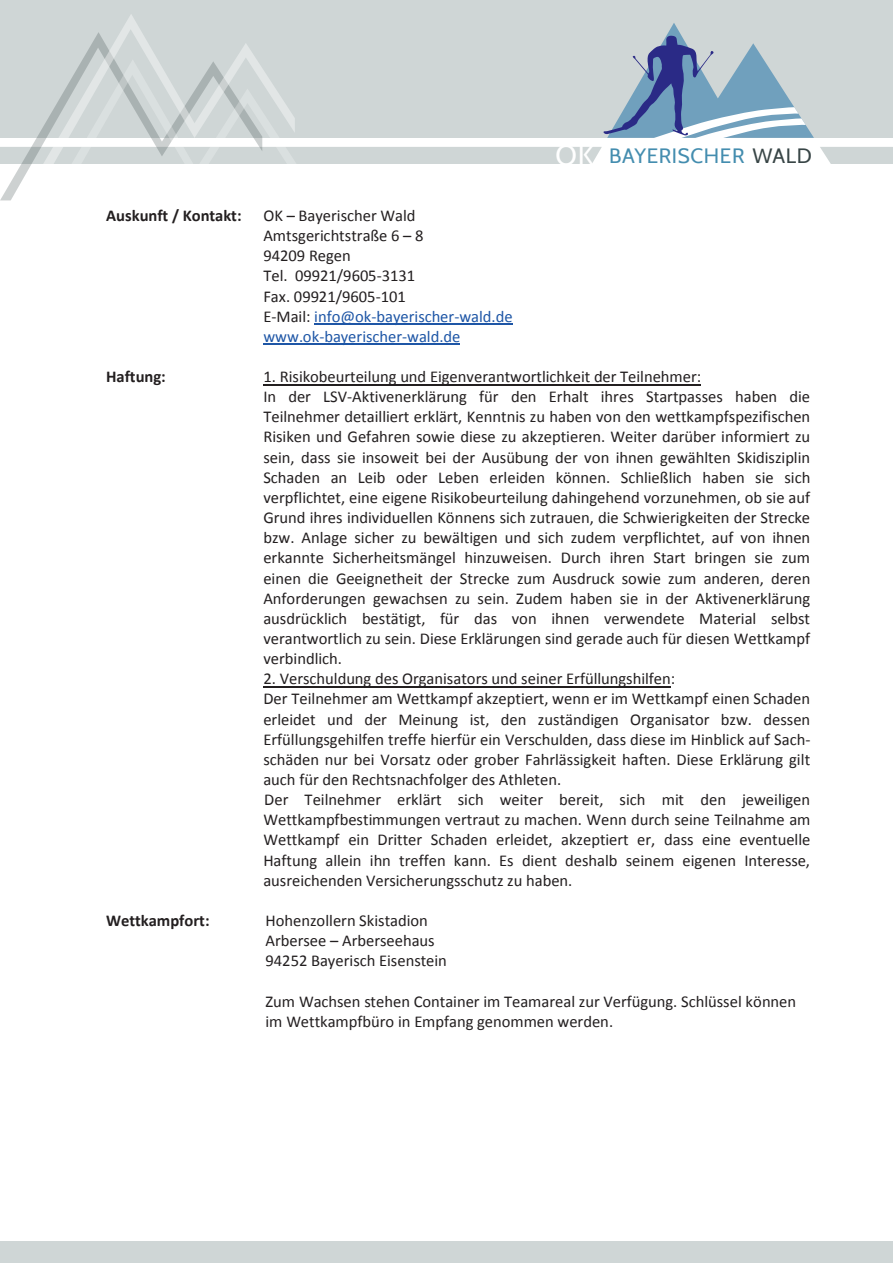
<style>
.page{position:relative;width:893px;height:1263px;background:#fff}
.page>*{position:absolute;margin:0;border:0;box-sizing:border-box;transform-origin:0 0}
.t1{font:20.7px "Cabin";letter-spacing:.03em;color:#448daf}
.t2{font:16.5px/20.1px "Calibri";color:#231f20}
.t3{font:700 16.5px "Calibri";color:#231f20}
.s1{font-size:27.9px;color:#fff}
.s2{color:#384546}
.s3{color:#1e56a6}
</style>
<div class="page">
<div style="left:0;top:0;width:893px;height:138px;background:#cfd6d6"></div>
<svg style="left:820px;top:147px;width:73px;height:17px"></svg>
<svg style="left:0;top:14px;width:814px;height:187px"></svg>
<div style="left:0;top:1242px;width:893px;height:21px;background:#cfd6d6"></div>
<hr style="left:314px;top:323px;width:198px;height:2px;background:#1e56a6">
<hr style="left:263px;top:344px;width:197px;height:1px;background:#1e56a6">
<hr style="left:263px;top:384px;width:438px;height:1px;background:#231f20">
<hr style="left:263px;top:686px;width:408px;height:1px;background:#231f20">
<p class="t3" style="left:106px;top:205px;width:137px">Auskunft / Kontakt:</p>
<p class="t3" style="left:106px;top:366px;width:61px">Haftung:</p>
<p class="t1" style="left:555px;top:143px;width:258px"><span class="s1">OK</span> BAYERISCHER <span class="s2">WALD</span></p>
<p class="t2" style="left:263px;top:205px;width:251px">OK – Bayerischer Wald<br>Amtsgerichtstraße 6 – 8<br>94209 Regen<br>Tel. 09921/9605-3131<br>Fax. 09921/9605-101<br>E-Mail: <span class="s3">info@ok-bayerischer-wald.de www.ok-bayerischer-wald.de</span></p>
<p class="t2" style="left:263px;top:367px;width:549px">1. Risikobeurteilung und Eigenverantwortlichkeit der Teilnehmer:<br>In der LSV-Aktivenerklärung für den Erhalt ihres Startpasses haben die Teilnehmer detailliert erklärt, Kenntnis zu haben von den wettkampfspezifischen Risiken und Gefahren sowie diese zu akzeptieren. Weiter darüber informiert zu sein, dass sie insoweit bei der Ausübung der von ihnen gewählten Skidisziplin Schaden an Leib oder Leben erleiden können. Schließlich haben sie sich verpflichtet, eine eigene Risikobeurteilung dahingehend vorzunehmen, ob sie auf Grund ihres individuellen Könnens sich zutrauen, die Schwierigkeiten der Strecke bzw. Anlage sicher zu bewältigen und sich zudem verpflichtet, auf von ihnen erkannte Sicherheitsmängel hinzuweisen. Durch ihren Start bringen sie zum einen die Geeignetheit der Strecke zum Ausdruck sowie zum anderen, deren Anforderungen gewachsen zu sein. Zudem haben sie in der Aktivenerklärung ausdrücklich bestätigt, für das von ihnen verwendete Material selbst verantwortlich zu sein. Diese Erklärungen sind gerade auch für diesen Wettkampf verbindlich.</p>
<p class="t2" style="left:263px;top:669px;width:549px">2. Verschuldung des Organisators und seiner Erfüllungshilfen:<br>Der Teilnehmer am Wettkampf akzeptiert, wenn er im Wettkampf einen Schaden erleidet und der Meinung ist, den zuständigen Organisator bzw. dessen Erfüllungsgehilfen treffe hierfür ein Verschulden, dass diese im Hinblick auf Sach&shy;schäden nur bei Vorsatz oder grober Fahrlässigkeit haften. Diese Erklärung gilt auch für den Rechtsnachfolger des Athleten.<br>Der Teilnehmer erklärt sich weiter bereit, sich mit den jeweiligen Wettkampfbestimmungen vertraut zu machen. Wenn durch seine Teilnahme am Wettkampf ein Dritter Schaden erleidet, akzeptiert er, dass eine eventuelle Haftung allein ihn treffen kann. Es dient deshalb seinem eigenen Interesse, ausreichenden Versicherungsschutz zu haben.</p>
<p class="t3" style="left:106px;top:910px;width:105px">Wettkampfort:</p>
<p class="t2" style="left:266px;top:910px;width:183px">Hohenzollern Skistadion<br>Arbersee – Arberseehaus<br>94252 Bayerisch Eisenstein</p>
<p class="t2" style="left:266px;top:992px;width:532px">Zum Wachsen stehen Container im Teamareal zur Verfügung. Schlüssel können im Wettkampfbüro in Empfang genommen werden.</p>
</div>
